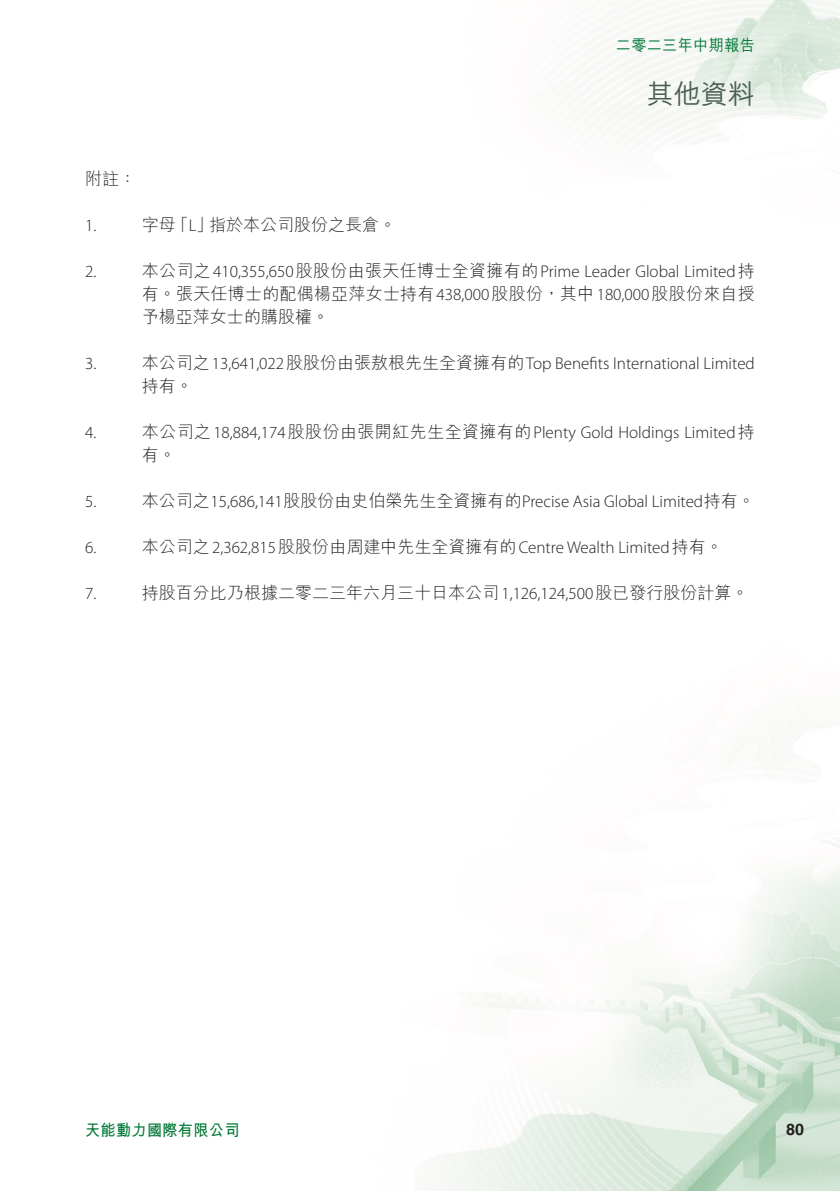
<style>
.page{position:relative;width:840px;height:1191px;background:#fff}
.page>*{position:absolute;margin:0;border:0;box-sizing:border-box;transform-origin:0 0}
.t1{font:500 27px "M Hei HK";color:#4b5f57}
._10_Notes_text{font:300 17px "Myriad Pro";color:#231f20}
._10_Notes_text-2{font:300 17px/23px "M Hei HK";color:#231f20}
.t2{font:700 16px "M Hei HK";letter-spacing:.015em;color:#007836;scale:.95 1}
.t3{font:500 16px "M Hei HK";letter-spacing:.015em;color:#007836;scale:.95 1}
.t4{font:700 16px "Helvetica LT Std";color:#231f20}
.s1{font-family:"Myriad Pro"}
.s2{font-family:"M Hei HK"}
</style>
<div class="page">
<img style="left:433px;top:0;width:406px;height:1191px">
<p class="t3" style="left:615px;top:34px;width:148px">二零二三年中期報告</p>
<h1 class="t1" style="left:646px;top:74px;width:109px">其他資料</h1>
<p class="_10_Notes_text-2" style="left:85px;top:167px;width:52px">附註：</p>
<p class="_10_Notes_text" style="left:85px;top:215px;width:13px">1.</p>
<p class="_10_Notes_text" style="left:85px;top:261px;width:13px">2.</p>
<p class="_10_Notes_text" style="left:85px;top:353px;width:13px">3.</p>
<p class="_10_Notes_text" style="left:85px;top:422px;width:13px">4.</p>
<p class="_10_Notes_text" style="left:85px;top:491px;width:13px">5.</p>
<p class="_10_Notes_text" style="left:85px;top:537px;width:13px">6.</p>
<p class="_10_Notes_text" style="left:85px;top:583px;width:13px">7.</p>
<p class="_10_Notes_text-2" style="left:142px;top:213px;width:35px">字母</p>
<p class="_10_Notes_text-2" style="left:209px;top:213px;width:188px">指於本公司股份之長倉。</p>
<p class="_10_Notes_text-2" style="left:171px;top:213px;width:43px">「」<span class="s1">L</span></p>
<p class="_10_Notes_text" style="left:142px;top:261px;width:614px"><span class="s2">本公司之</span>410,355,650<span class="s2">股股份由張天任博士全資擁有的</span>Prime Leader Global Limited<span class="s2">持</span></p>
<p class="_10_Notes_text-2" style="left:142px;top:282px;width:614px">有。張天任博士的配偶楊亞萍女士持有<span class="s1">438,000</span>股股份，其中<span class="s1">180,000</span>股股份來自授予楊亞萍女士的購股權。</p>
<p class="_10_Notes_text" style="left:142px;top:353px;width:614px"><span class="s2">本公司之</span>13,641,022<span class="s2">股股份由張敖根先生全資擁有的</span>Top Benefits International Limited</p>
<p class="_10_Notes_text-2" style="left:142px;top:374px;width:52px">持有。</p>
<p class="_10_Notes_text" style="left:142px;top:422px;width:614px"><span class="s2">本公司之</span>18,884,174<span class="s2">股股份由張開紅先生全資擁有的</span>Plenty Gold Holdings Limited<span class="s2">持</span></p>
<p class="_10_Notes_text-2" style="left:142px;top:443px;width:35px">有。</p>
<p class="_10_Notes_text" style="left:142px;top:491px;width:614px"><span class="s2">本公司之</span>15,686,141<span class="s2">股股份由史伯榮先生全資擁有的</span>Precise Asia Global Limited<span class="s2">持有。</span></p>
<p class="_10_Notes_text" style="left:142px;top:537px;width:582px"><span class="s2">本公司之</span>2,362,815<span class="s2">股股份由周建中先生全資擁有的</span>Centre Wealth Limited<span class="s2">持有。</span></p>
<p class="_10_Notes_text-2" style="left:142px;top:581px;width:608px">持股百分比乃根據二零二三年六月三十日本公司<span class="s1">1,126,124,500</span>股已發行股份計算。</p>
<p class="t2" style="left:85px;top:1118px;width:164px">天能動力國際有限公司</p>
<p class="t4" style="left:785px;top:1120px;width:19px">80</p>
</div>
